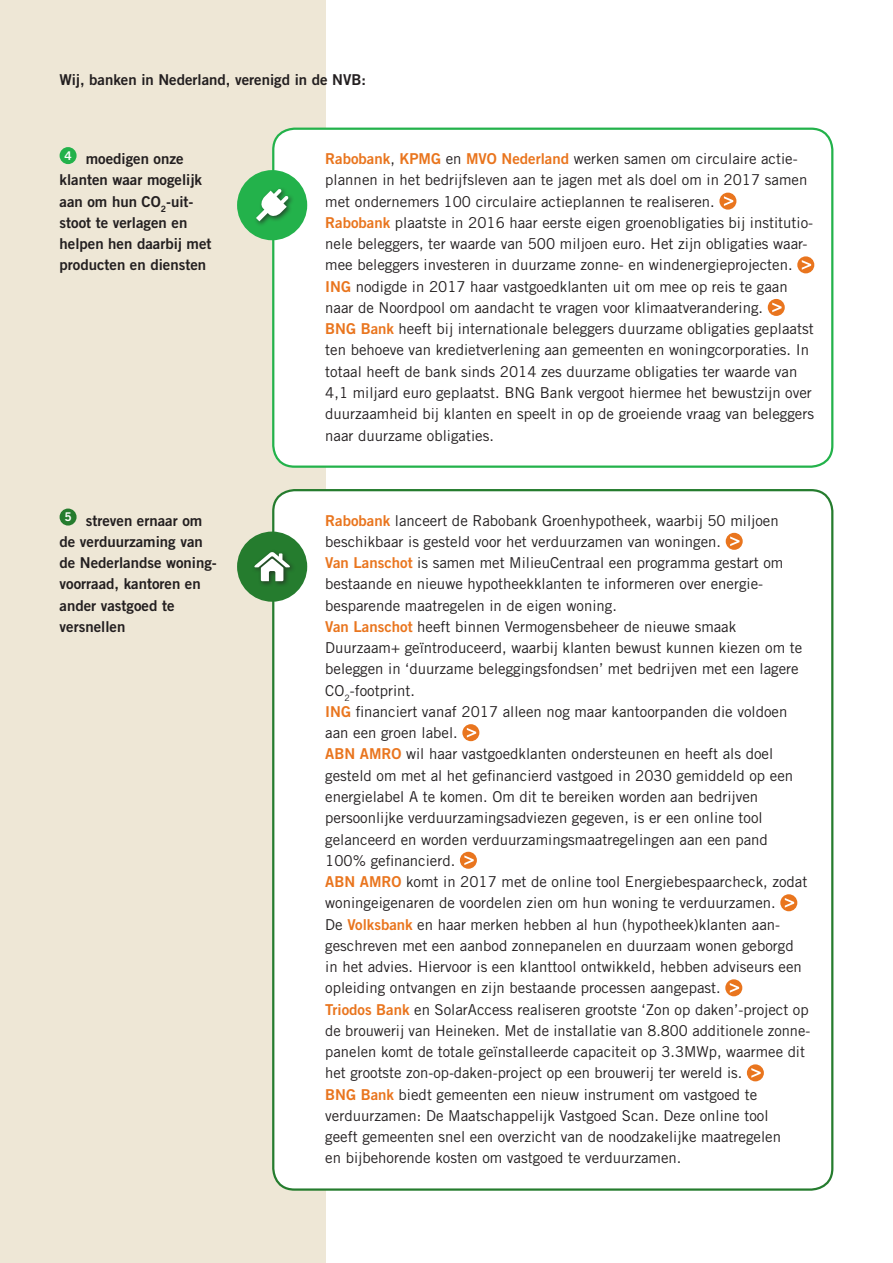
<style>
.page{position:relative;width:893px;height:1263px;background:#fff}
.page>*{position:absolute;margin:0;border:0;box-sizing:border-box;transform-origin:0 0}
.Stellingen{font:15px/21.3px "Trade Gothic";color:#231f20}
.Platte_tekst{font:15px/21.3px "Trade Gothic Bold Two";color:#231f20}
.plat_vet{font:15px "Trade Gothic Bold Two";color:#231f20}
.t1{font:12px "Trade Gothic Bold Two";color:#fff}
.s1{font-family:"Trade Gothic Bold Two";color:#e9751e}
</style>
<div class="page">
<div style="left:0;top:0;width:325px;height:1263px;background:#eee7d6"></div>
<div style="left:60px;top:147px;width:17px;height:17px;background:#23b24b;border-radius:50%"></div>
<div style="left:273px;top:129px;width:559px;height:338px;background:#fff;border-radius:21px"></div>
<div style="left:272px;top:128px;width:561px;height:340px;border:2px solid #23b24b;border-radius:21px"></div>
<div style="left:273px;top:490px;width:559px;height:699px;background:#fff;border-radius:21px"></div>
<div style="left:719px;top:193px;width:17px;height:17px;background:#e9751e;border-radius:50%"></div>
<svg style="left:724px;top:196px;width:9px;height:10px"></svg>
<svg style="left:797px;top:256px;width:17px;height:17px"></svg>
<svg style="left:802px;top:260px;width:9px;height:10px"></svg>
<div style="left:768px;top:299px;width:17px;height:17px;background:#e9751e;border-radius:50%"></div>
<svg style="left:772px;top:303px;width:10px;height:9px"></svg>
<div style="left:726px;top:533px;width:17px;height:17px;background:#e9751e;border-radius:50%"></div>
<svg style="left:730px;top:536px;width:9px;height:10px"></svg>
<svg style="left:462px;top:724px;width:17px;height:17px"></svg>
<svg style="left:467px;top:728px;width:9px;height:9px"></svg>
<div style="left:460px;top:852px;width:17px;height:17px;background:#e9751e;border-radius:50%"></div>
<svg style="left:464px;top:855px;width:10px;height:10px"></svg>
<svg style="left:780px;top:894px;width:17px;height:17px"></svg>
<svg style="left:785px;top:898px;width:9px;height:9px"></svg>
<svg style="left:725px;top:979px;width:17px;height:17px"></svg>
<svg style="left:730px;top:983px;width:9px;height:10px"></svg>
<div style="left:747px;top:1064px;width:17px;height:17px;background:#e9751e;border-radius:50%"></div>
<svg style="left:751px;top:1068px;width:10px;height:10px"></svg>
<div style="left:237px;top:170px;width:70px;height:70px;background:#23b24b;border-radius:50%"></div>
<div style="left:253px;top:186px;width:41px;height:41px;background:#231f20;opacity:.7"></div>
<svg style="left:256px;top:189px;width:32px;height:32px"></svg>
<div style="left:237px;top:531px;width:70px;height:71px;background:#257c2e;border-radius:50%"></div>
<div style="left:252px;top:549px;width:43px;height:38px;background:#231f20;opacity:.7"></div>
<svg style="left:254px;top:552px;width:36px;height:29px"></svg>
<div style="left:60px;top:508px;width:17px;height:17px;background:#257c2e;border-radius:50%"></div>
<p class="plat_vet" style="left:60px;top:70px;width:308px">Wij, banken in Nederland, verenigd in de NVB:</p>
<p class="t1" style="left:64px;top:148px;width:9px">4</p>
<p class="Platte_tekst" style="left:60px;top:148px;width:154px;text-indent:26px">moedigen onze klanten waar mogelijk aan om hun CO<sub>2</sub>-uit&shy;stoot te verlagen en helpen hen daarbij met producten en diensten</p>
<p class="Stellingen" style="left:325px;top:148px;width:484px"><span class="s1">Rabobank</span>, <span class="s1">KPMG</span> en <span class="s1">MVO Nederland</span> werken samen om circulaire actie&shy;plannen in het bedrijfsleven aan te jagen met als doel om in 2017 samen met ondernemers 100 circulaire actieplannen te realiseren.</p>
<p class="Stellingen" style="left:325px;top:212px;width:489px"><span class="s1">Rabobank</span> plaatste in 2016 haar eerste eigen groenobligaties bij institutio&shy;nele beleggers, ter waarde van 500 miljoen euro. Het zijn obligaties waar-- mee beleggers investeren in duurzame zonne- en windenergieprojecten.</p>
<p class="Stellingen" style="left:325px;top:275px;width:464px"><span class="s1">ING</span> nodigde in 2017 haar vastgoedklanten uit om mee op reis te gaan naar de Noordpool om aandacht te vragen voor klimaatverandering.</p>
<p class="Stellingen" style="left:325px;top:318px;width:490px"><span class="s1">BNG Bank</span> heeft bij internationale beleggers duurzame obligaties geplaatst ten behoeve van kredietverlening aan gemeenten en woningcorporaties. In totaal heeft de bank sinds 2014 zes duurzame obligaties ter waarde van 4,1 miljard euro geplaatst. BNG Bank vergoot hiermee het bewustzijn over duurzaamheid bij klanten en speelt in op de groeiende vraag van beleggers naar duurzame obligaties.</p>
<p class="t1" style="left:64px;top:509px;width:9px">5</p>
<p class="Platte_tekst" style="left:60px;top:509px;width:159px;text-indent:26px">streven ernaar om de verduurzaming van de Nederlandse woning&shy;voorraad, kantoren en ander vastgoed te versnellen</p>
<p class="Stellingen" style="left:325px;top:509px;width:455px"><span class="s1">Rabobank</span> lanceert de Rabobank Groenhypotheek, waarbij 50 miljoen beschikbaar is gesteld voor het verduurzamen van woningen.</p>
<p class="Stellingen" style="left:325px;top:552px;width:460px"><span class="s1">Van Lanschot</span> is samen met MilieuCentraal een programma gestart om bestaande en nieuwe hypotheekklanten te informeren over energie&shy;besparende maatregelen in de eigen woning.</p>
<p class="Stellingen" style="left:325px;top:616px;width:478px"><span class="s1">Van Lanschot</span> heeft binnen Vermogensbeheer de nieuwe smaak Duurzaam+ geïntroduceerd, waarbij klanten bewust kunnen kiezen om te beleggen in ‘duurzame beleggingsfondsen’ met bedrijven met een lagere CO<sub>2</sub>-footprint.</p>
<p class="Stellingen" style="left:325px;top:701px;width:464px"><span class="s1">ING</span> financiert vanaf 2017 alleen nog maar kantoorpanden die voldoen aan een groen label.</p>
<p class="Stellingen" style="left:325px;top:743px;width:469px"><span class="s1">ABN AMRO</span> wil haar vastgoedklanten ondersteunen en heeft als doel gesteld om met al het gefinancierd vastgoed in 2030 gemiddeld op een energielabel A te komen. Om dit te bereiken worden aan bedrijven persoonlijke verduurzamingsadviezen gegeven, is er een online tool gelanceerd en worden verduurzamingsmaatregelingen aan een pand 100% gefinancierd.</p>
<p class="Stellingen" style="left:325px;top:871px;width:484px"><span class="s1">ABN AMRO</span> komt in 2017 met de online tool Energiebespaarcheck, zodat woningeigenaren de voordelen zien om hun woning te verduurzamen.</p>
<p class="Stellingen" style="left:325px;top:913px;width:478px">De <span class="s1">Volksbank</span> en haar merken hebben al hun (hypotheek)klanten aan&shy;geschreven met een aanbod zonnepanelen en duurzaam wonen geborgd in het advies. Hiervoor is een klanttool ontwikkeld, hebben adviseurs een opleiding ontvangen en zijn bestaande processen aangepast.</p>
<p class="Stellingen" style="left:325px;top:998px;width:485px"><span class="s1">Triodos Bank</span> en SolarAccess realiseren grootste ‘Zon op daken’-project op de brouwerij van Heineken. Met de installatie van 8.800 additionele zonne-- panelen komt de totale geïnstalleerde capaciteit op 3.3MWp, waarmee dit het grootste zon-op-daken-project op een brouwerij ter wereld is.</p>
<p class="Stellingen" style="left:325px;top:1083px;width:457px"><span class="s1">BNG Bank</span> biedt gemeenten een nieuw instrument om vastgoed te verduurzamen: De Maatschappelijk Vastgoed Scan. Deze online tool geeft gemeenten snel een overzicht van de noodzakelijke maatregelen en bijbehorende kosten om vastgoed te verduurzamen.</p>
</div>
